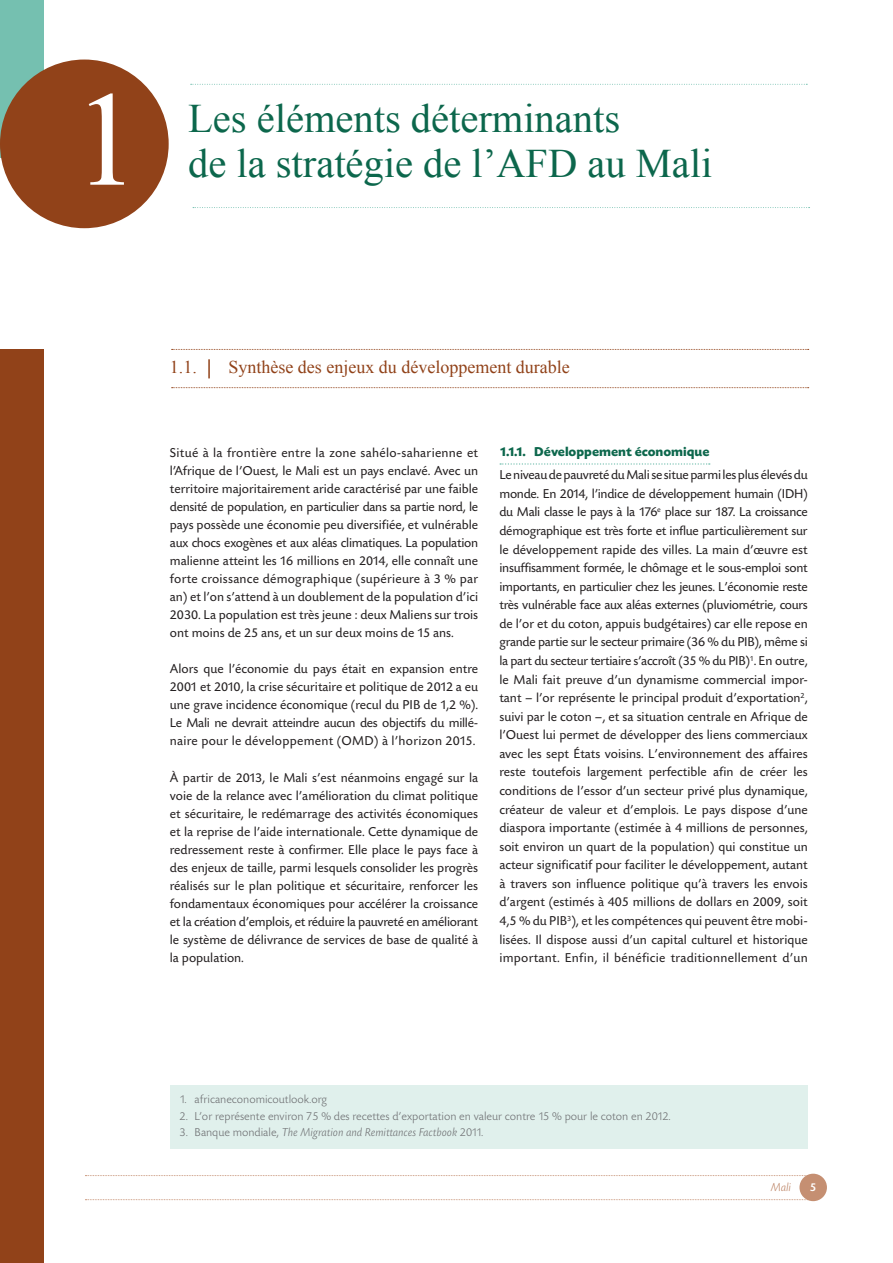
<style>
.page{position:relative;width:893px;height:1263px;background:#fff}
.page>*{position:absolute;margin:0;border:0;box-sizing:border-box;transform-origin:0 0}
.t1{font:135px "Times New Roman";color:#fff}
.t2{font:40.5px/45px "Times New Roman";color:#0c674c}
.t3{font:18px "Times New Roman";color:#914219}
.t4{font:13.5px/18.6px "Today SBOP";color:#231f20;text-align:justify}
.t5{font:700 13.5px "Today SBOP";color:#0c674c}
.t6{font:300 12px "Today SBOP";color:#6c6d70}
.t7{font:italic 300 12px "Today SBOP";color:#6c6d70}
.t8{font:italic 300 12px "Today SBOP";color:#b97e5e}
.t9{font:500 12px "Today SBOP";color:#fff}
.s1{font-style:normal}
</style>
<div class="page">
<div style="left:799px;top:1174px;width:28px;height:27px;background:#c58f72;border-radius:50%"></div>
<svg style="left:85px;top:1175px;width:722px;height:1px"></svg>
<svg style="left:85px;top:1199px;width:722px;height:1px"></svg>
<svg style="left:193px;top:207px;width:617px;height:1px"></svg>
<svg style="left:191px;top:84px;width:616px;height:1px"></svg>
<div style="left:0;top:0;width:44px;height:157px;background:#75c0b0"></div>
<div style="left:0;top:60px;width:169px;height:168px;background:#914219;border-radius:50%"></div>
<div style="left:0;top:349px;width:44px;height:914px;background:#914219"></div>
<svg style="left:172px;top:349px;width:637px;height:1px"></svg>
<svg style="left:172px;top:387px;width:637px;height:1px"></svg>
<svg style="left:208px;top:359px;width:2px;height:19px"></svg>
<svg style="left:500px;top:463px;width:210px;height:2px"></svg>
<div style="left:170px;top:1085px;width:638px;height:64px;background:#e0f0ec"></div>
<h1 class="t1" style="left:73px;top:49px;width:69px">1</h1>
<h2 class="t2" style="left:188px;top:96px;width:526px">Les éléments déterminants<br>de la stratégie de l’AFD au Mali</h2>
<h3 class="t3" style="left:170px;top:355px;width:28px">1.1.</h3>
<h3 class="t3" style="left:228px;top:355px;width:343px">Synthèse des enjeux du développement durable</h3>
<p class="t4" style="left:170px;top:444px;width:310px;line-height:18px">Situé à la frontière entre la zone sahélo-saharienne et l’Afrique de l’Ouest, le Mali est un pays enclavé. Avec un territoire majoritairement aride caractérisé par une faible densité de population, en particulier dans sa partie nord, le pays possède une économie peu diversifiée, et vulnérable aux chocs exogènes et aux aléas climatiques. La population malienne atteint les 16 millions en 2014, elle connaît une forte croissance démographique (supérieure à 3 % par an) et l’on s’attend à un doublement de la population d’ici 2030. La population est très jeune : deux Maliens sur trois ont moins de 25 ans, et un sur deux moins de 15 ans.</p>
<p class="t4" style="left:170px;top:660px;width:310px;line-height:18px">Alors que l’économie du pays était en expansion entre 2001 et 2010, la crise sécuritaire et politique de 2012 a eu une grave incidence économique (recul du PIB de 1,2 %).<br>Le Mali ne devrait atteindre aucun des objectifs du millé&shy;naire pour le développement (OMD) à l’horizon 2015.</p>
<p class="t4" style="left:170px;top:769px;width:310px;line-height:18px">À partir de 2013, le Mali s’est néanmoins engagé sur la voie de la relance avec l’amélioration du climat politique et sécuritaire, le redémarrage des activités économiques et la reprise de l’aide internationale. Cette dynamique de redressement reste à confirmer. Elle place le pays face à des enjeux de taille, parmi lesquels consolider les progrès réalisés sur le plan politique et sécuritaire, renforcer les fondamentaux économiques pour accélérer la croissance et la création d’emplois, et réduire la pauvreté en améliorant le système de délivrance de services de base de qualité à la population.</p>
<p class="t5" style="left:499px;top:445px;width:212px">1.1.1. Développement économique</p>
<p class="t4" style="left:499px;top:466px;width:310px">Le niveau de pauvreté du Mali se situe parmi les plus élevés du monde. En 2014, l’indice de développement humain (IDH) du Mali classe le pays à la 176<sup>e</sup> place sur 187. La croissance démographique est très forte et influe particulièrement sur le développement rapide des villes. La main d’œuvre est insuffisamment formée, le chômage et le sous-emploi sont importants, en particulier chez les jeunes. L’économie reste très vulnérable face aux aléas externes (pluviométrie, cours de l’or et du coton, appuis budgétaires) car elle repose en grande partie sur le secteur primaire (36 % du PIB), même si la part du secteur tertiaire s’accroît (35 % du PIB)<sup>1</sup>. En outre, le Mali fait preuve d’un dynamisme commercial impor&shy;tant – l’or représente le principal produit d’exportation<sup>2</sup>, suivi par le coton –, et sa situation centrale en Afrique de l’Ouest lui permet de développer des liens commerciaux avec les sept États voisins. L’environnement des affaires reste toutefois largement perfectible afin de créer les conditions de l’essor d’un secteur privé plus dynamique, créateur de valeur et d’emplois. Le pays dispose d’une diaspora importante (estimée à 4 millions de personnes, soit environ un quart de la population) qui constitue un acteur significatif pour faciliter le développement, autant à travers son influence politique qu’à travers les envois d’argent (estimés à 405 millions de dollars en 2009, soit 4,5 % du PIB<sup>3</sup>), et les compétences qui peuvent être mobi&shy;lisées. Il dispose aussi d’un capital culturel et historique important. Enfin, il bénéficie traditionnellement d’un</p>
<p class="t6" style="left:180px;top:1093px;width:149px">1. africaneconomicoutlook.org</p>
<p class="t6" style="left:180px;top:1109px;width:493px">2. L’or représente environ 75 % des recettes d’exportation en valeur contre 15 % pour le coton en 2012.</p>
<p class="t7" style="left:180px;top:1126px;width:305px"><span class="s1">3. Banque mondiale,</span> The Migration and Remittances Factbook <span class="s1">2011.</span></p>
<p class="t8" style="left:771px;top:1180px;width:22px">Mali</p>
<p class="t9" style="left:810px;top:1181px;width:8px">5</p>
</div>
